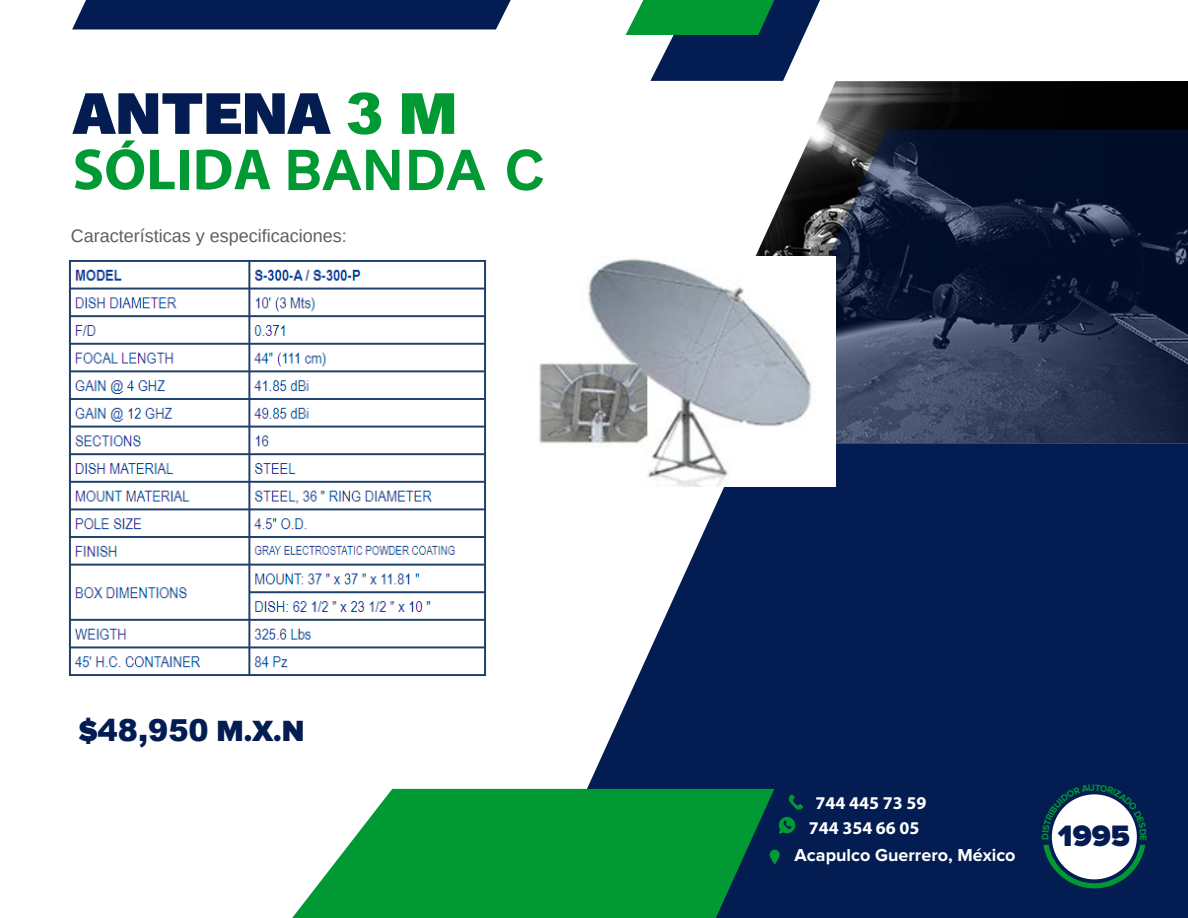
<style>
.page{position:relative;width:1188px;height:918px;background:#fff}
.page>*{position:absolute;margin:0;border:0;box-sizing:border-box;transform-origin:0 0}
.t1{font:900 61.5px "Work Sans";color:#031c51}
.t2{font:700 58.5px "Myriad Pro";color:#019934}
.t3{font:900 30.6px "Proxima Nova";color:#031c51}
.t4{font:900 30.3px "Proxima Nova";color:#031c51}
.t5{font:18px "Arimo";color:#5f5f5f}
.t6{font:700 18px "Proxima Nova";color:#fff}
.t7{font:700 18px/25.2px "Myriad Pro";color:#fff;text-align:center}
.t8{font:700 9.6px "Proxima Nova";color:#019934}
.s1{font-family:"Arial";font-size:57px;color:#019934}
.s2{color:#019934}
.s3{font-family:"Work Sans";font-weight:500}
.s4{font-family:"Arial"}
</style>
<div class="page">
<div style="left:72px;top:0;width:439px;height:29px;background:#031c51"></div>
<svg style="left:626px;top:0;width:194px;height:81px"></svg>
<img style="left:816px;top:81px;width:372px;height:49px">
<svg style="left:755px;top:130px;width:433px;height:313px"></svg>
<svg style="left:528px;top:443px;width:660px;height:475px;fill:#031c51"></svg>
<svg style="left:292px;top:789px;width:482px;height:129px;fill:#019934"></svg>
<svg style="left:788px;top:794px;width:15px;height:16px"></svg>
<svg style="left:779px;top:817px;width:16px;height:17px"></svg>
<svg style="left:766px;top:844px;width:23px;height:10px"></svg>
<svg style="left:768px;top:870px;width:4px;height:4px"></svg>
<img style="left:69px;top:260px;width:417px;height:416px">
<img style="left:528px;top:257px;width:308px;height:230px">
<svg style="left:770px;top:850px;width:10px;height:15px"></svg>
<svg style="left:1042px;top:784px;width:105px;height:104px"></svg>
<h1 class="t1" style="left:73px;top:78px;width:386px">ANTENA <span class="s1">3</span> <span class="s2">M</span></h1>
<h2 class="t2" style="left:73px;top:137px;width:473px">SÓLIDA <span class="s3">BANDA C</span></h2>
<p class="t5" style="left:71px;top:225px;width:278px">Características y especificaciones:</p>
<h3 class="t4" style="left:78px;top:717px;width:228px">$<span class="s4">48,950</span> M.X.N</h3>
<p class="t7" style="left:809px;top:790px;width:119px">744 445 73 59<br>744 354 66 05</p>
<p class="t6" style="left:795px;top:848px;width:223px">Acapulco Guerrero, México</p>
<p class="t8" style="left:1041px;top:840px;width:8px;rotate:-90deg">D</p>
<h3 class="t3" style="left:1058px;top:823px;width:74px">1995</h3>
</div>
